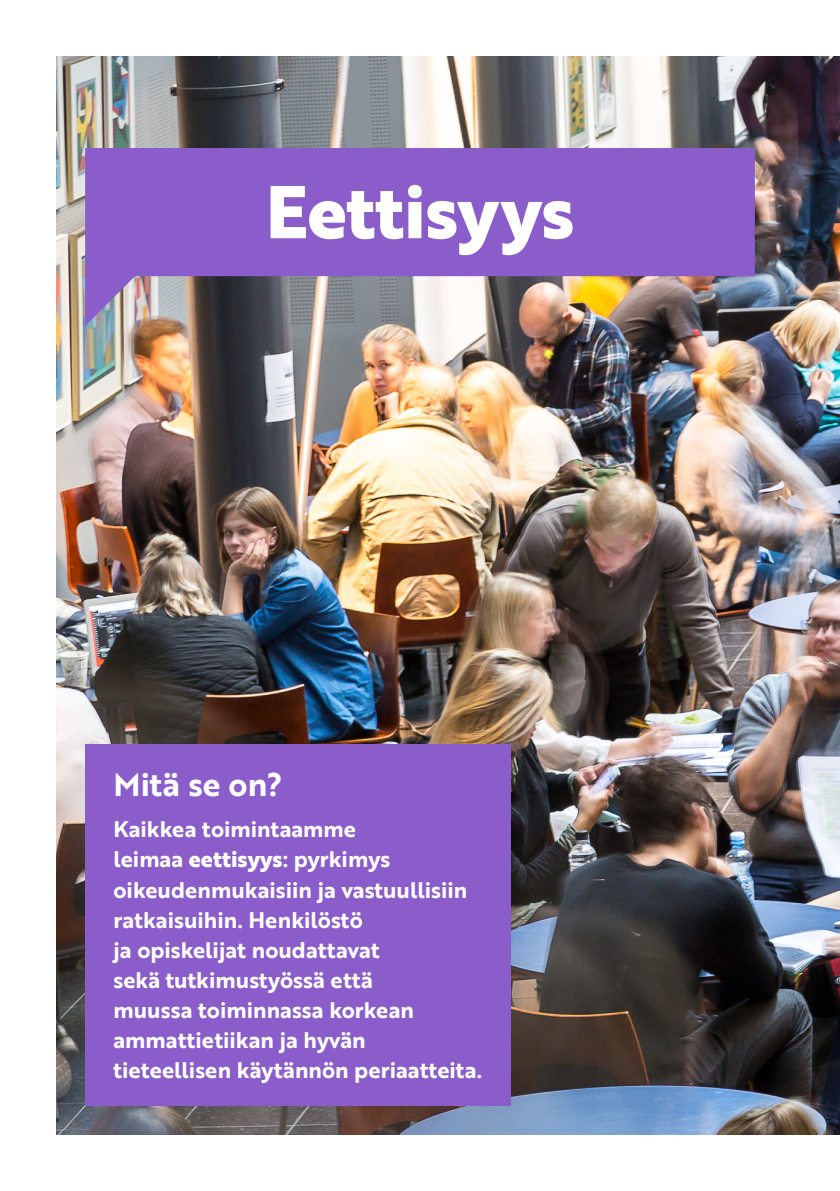
<style>
.page{position:relative;width:840px;height:1191px;background:#fff}
.page>*{position:absolute;margin:0;border:0;box-sizing:border-box;transform-origin:0 0}
.t1{font:700 72.6px "Brother 1816 Extra";letter-spacing:-.005em;color:#fff}
.t2{font:32px "Brother 1816 Bold";color:#fff}
.t3{font:22px/30px "Brother 1816 Bold";color:#fff}
.s1{font-family:"Brother 1816 Extra";font-weight:700}
</style>
<div class="page">
<img style="left:57px;top:57px;width:782px;height:1077px">
<svg style="left:85px;top:148px;width:669px;height:178px;background:#8e6ab7"></svg>
<div style="left:85px;top:744px;width:425px;height:362px;background:#8b5dcb"></div>
<p class="t1" style="left:265px;top:156px;width:310px">Eettisyys</p>
<p class="t2" style="left:113px;top:760px;width:170px">Mitä se on?</p>
<p class="t3" style="left:113px;top:813px;width:370px">Kaikkea toimintaamme<br>leimaa <span class="s1">eettisyys</span>: pyrkimys oikeudenmukaisiin ja vastuullisiin ratkaisuihin. Henkilöstö<br>ja opiskelijat noudattavat<br>sekä tutkimustyössä että<br>muussa toiminnassa korkean ammattietiikan ja hyvän tieteellisen käytännön periaatteita.</p>
</div>
